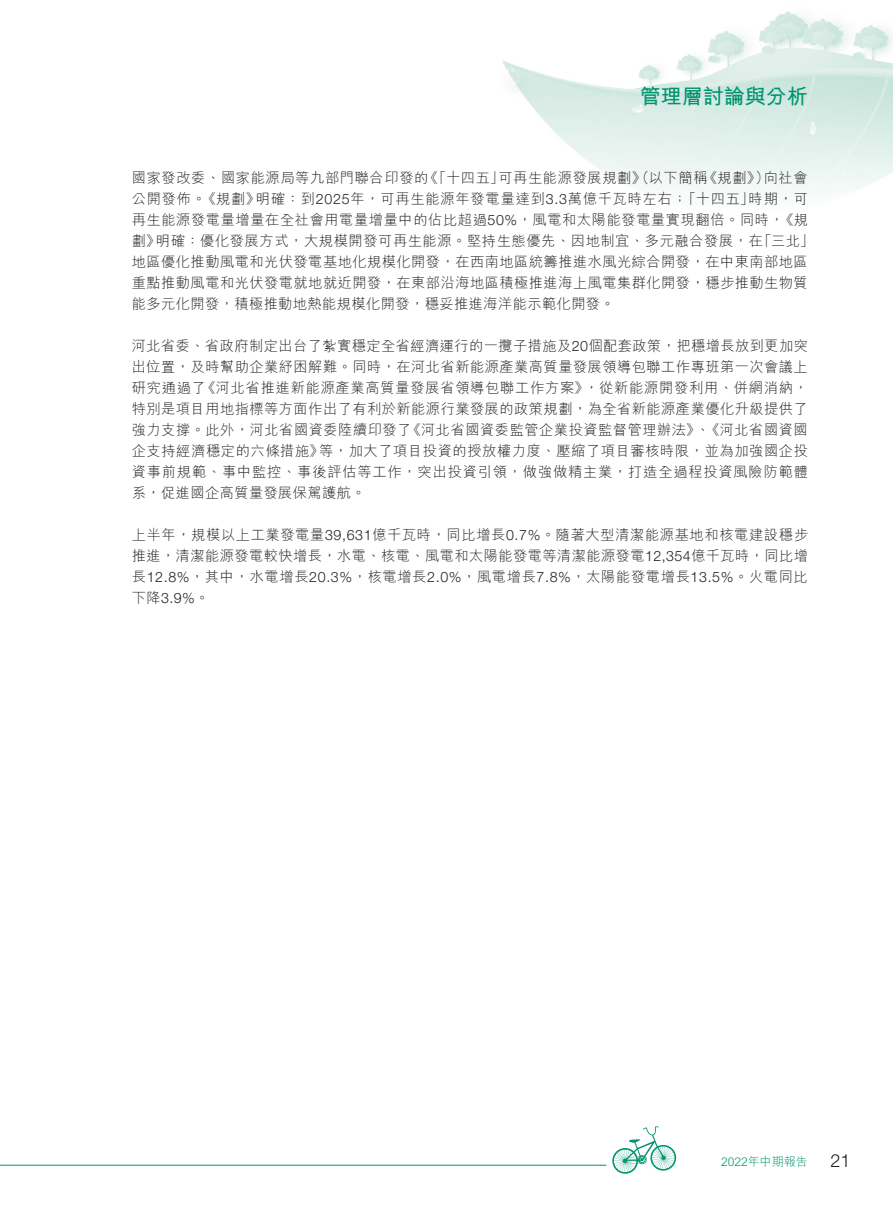
<style>
.page{position:relative;width:893px;height:1212px;background:#fff}
.page>*{position:absolute;margin:0;border:0;box-sizing:border-box;transform-origin:0 0}
.t1{font:700 21px "M Hei HK";color:#00946f}
.t2{font:300 18px "Helvetica Neue LT Std";color:#231f20}
.t3{font:300 14.25px/21px "M Hei HK";letter-spacing:.04em;color:#231f20;text-align:justify}
.t4{font:300 14.25px "Helvetica Neue LT Std";color:#231f20}
.t5{font:300 12px "M Hei HK";color:#00946f}
.s1{font-family:"Helvetica Neue LT Std"}
.s2{font-family:"M Hei HK"}
</style>
<div class="page">
<img style="left:502px;top:11px;width:391px;height:181px">
<hr style="left:0;top:1165px;width:606px;height:1px;background:#00946f">
<svg style="left:612px;top:1126px;width:65px;height:48px"></svg>
<h1 class="t1" style="left:640px;top:81px;width:169px">管理層討論與分析</h1>
<p class="t3" style="left:132px;top:167px;width:684px;text-align:left">國家發改委、國家能源局等九部門聯合印發的《「十四五」可再生能源發展規劃》（以下簡稱《規劃》）向社會公開發佈。《規劃》明確：到<span class="s1">2025</span>年，可再生能源年發電量達到<span class="s1">3.3</span>萬億千瓦時左右；「十四五」時期，可再生能源發電量增量在全社會用電量增量中的佔比超過<span class="s1">50%</span>，風電和太陽能發電量實現翻倍。同時，《規劃》明確：優化發展方式，大規模開發可再生能源。堅持生態優先、因地制宜、多元融合發展，在「三北」地區優化推動風電和光伏發電基地化規模化開發，在西南地區統籌推進水風光綜合開發，在中東南部地區重點推動風電和光伏發電就地就近開發，在東部沿海地區積極推進海上風電集群化開發，穩步推動生物質能多元化開發，積極推動地熱能規模化開發，穩妥推進海洋能示範化開發。</p>
<p class="t3" style="left:132px;top:335px;width:678px">河北省委、省政府制定出台了紮實穩定全省經濟運行的一攬子措施及<span class="s1">20</span>個配套政策，把穩增長放到更加突出位置，及時幫助企業紓困解難。同時，在河北省新能源產業高質量發展領導包聯工作專班第一次會議上研究通過了《河北省推進新能源產業高質量發展省領導包聯工作方案》，從新能源開發利用、併網消納，特別是項目用地指標等方面作出了有利於新能源行業發展的政策規劃，為全省新能源產業優化升級提供了強力支撐。此外，河北省國資委陸續印發了《河北省國資委監管企業投資監督管理辦法》、《河北省國資國企支持經濟穩定的六條措施》等，加大了項目投資的授放權力度、壓縮了項目審核時限，並為加強國企投資事前規範、事中監控、事後評估等工作，突出投資引領，做強做精主業，打造全過程投資風險防範體系，促進國企高質量發展保駕護航。</p>
<p class="t3" style="left:132px;top:524px;width:678px">上半年，規模以上工業發電量<span class="s1">39,631</span>億千瓦時，同比增長<span class="s1">0.7%</span>。隨著大型清潔能源基地和核電建設穩步推進，清潔能源發電較快增長，水電、核電、風電和太陽能發電等清潔能源發電<span class="s1">12,354</span>億千瓦時，同比增長<span class="s1">12.8%</span>，其中，水電增長<span class="s1">20.3%</span>，核電增長<span class="s1">2.0%</span>，風電增長<span class="s1">7.8%</span>，太陽能發電增長<span class="s1">13.5%</span>。火電同比</p>
<p class="t4" style="left:132px;top:589px;width:79px"><span class="s2">下降</span>3.9%<span class="s2">。</span></p>
<p class="t5" style="left:721px;top:1153px;width:88px">2022年中期報告</p>
<p class="t2" style="left:830px;top:1150px;width:22px">21</p>
</div>
